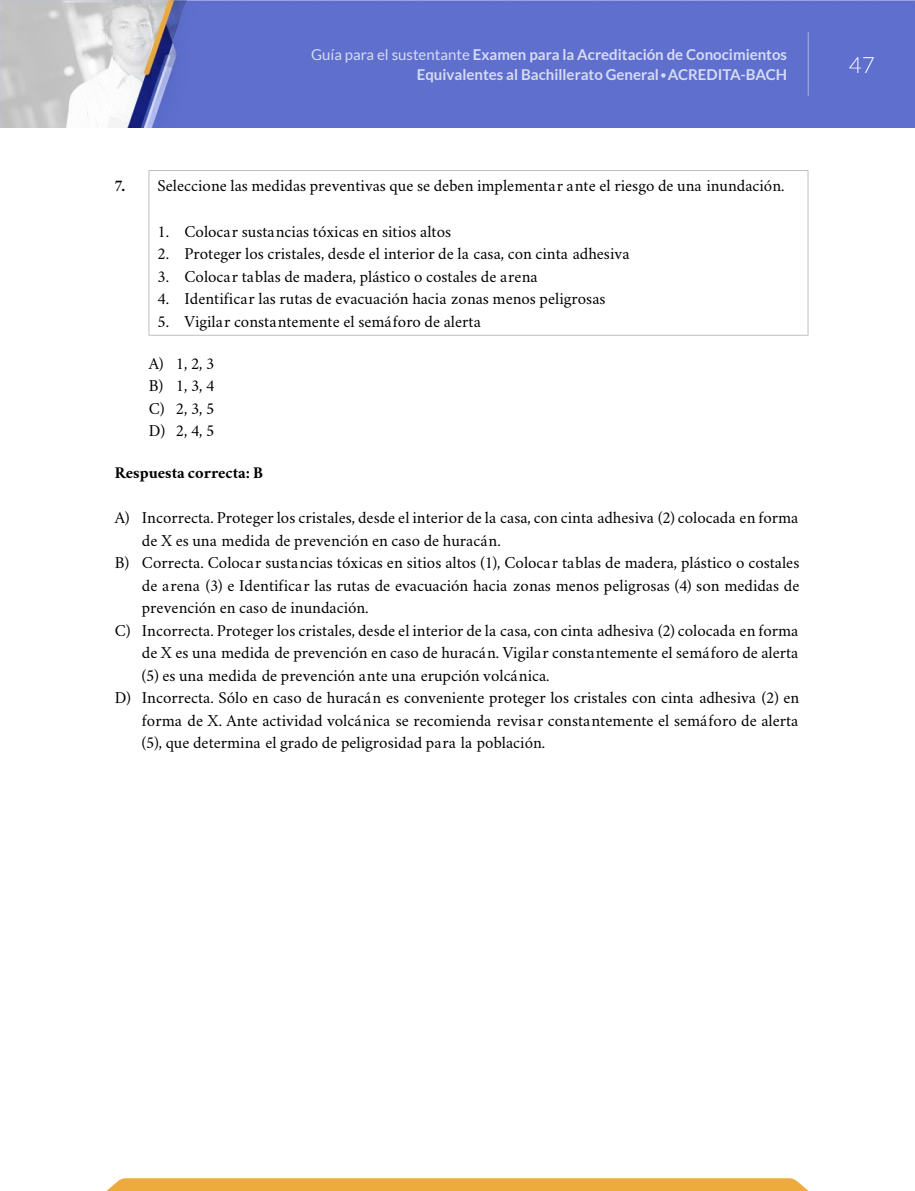
<style>
.page{position:relative;width:915px;height:1191px;background:#fff}
.page>*{position:absolute;margin:0;border:0;box-sizing:border-box;transform-origin:0 0}
.t1{font:300 22.5px "Lato";color:#fff}
.t2{font:16.5px/22.5px "Crimson";color:#000;text-align:justify}
.t3{font:700 16.5px "Crimson";color:#000}
.t4{font:700 15px/19.5px "Lato";color:#fff;text-align:right}
.s1{font-weight:400}
.s2{font-weight:300}
.s3{font-weight:700}
</style>
<div class="page">
<svg style="left:106px;top:1178px;width:702px;height:13px;background:#edad44"></svg>
<img style="left:0;top:0;width:914px;height:128px">
<hr style="left:807px;top:32px;width:1px;height:63px;background:#fff">
<hr style="left:148px;top:170px;width:660px;height:1px;background:#bfbfbf">
<hr style="left:148px;top:171px;width:1px;height:164px;background:#bfbfbf">
<hr style="left:807px;top:171px;width:1px;height:164px;background:#bfbfbf">
<hr style="left:148px;top:335px;width:660px;height:1px;background:#bfbfbf">
<p class="t4" style="left:311px;top:45px;width:477px"><span class="s1">Guía para el sustentante</span> Examen para la Acreditación de Conocimientos<br>Equivalentes al Bachillerato General<span class="s2">•</span>ACREDITA-BACH</p>
<h1 class="t1" style="left:848px;top:53px;width:28px">47</h1>
<p class="t2" style="left:115px;top:173px;width:671px"><span class="s3">7.</span> Seleccione las medidas preventivas que se deben implementar ante el riesgo de una inundación.</p>
<p class="t2" style="left:157px;top:219px;width:295px">1. Colocar sustancias tóxicas en sitios altos</p>
<p class="t2" style="left:157px;top:241px;width:473px">2. Proteger los cristales, desde el interior de la casa, con cinta adhesiva</p>
<p class="t2" style="left:157px;top:264px;width:381px">3. Colocar tablas de madera, plástico o costales de arena</p>
<p class="t2" style="left:157px;top:286px;width:449px">4. Identificar las rutas de evacuación hacia zonas menos peligrosas</p>
<p class="t2" style="left:157px;top:309px;width:325px">5. Vigilar constantemente el semáforo de alerta</p>
<p class="t2" style="left:149px;top:351px;width:67px">A) 1, 2, 3<br>B) 1, 3, 4<br>C) 2, 3, 5<br>D) 2, 4, 5</p>
<p class="t3" style="left:115px;top:460px;width:150px">Respuesta correcta: B</p>
<p class="t2" style="left:115px;top:505px;width:684px">A) Incorrecta. Proteger los cristales, desde el interior de la casa, con cinta adhesiva (2) colocada en forma</p>
<p class="t2" style="left:142px;top:528px;width:360px">de X es una medida de prevención en caso de huracán.</p>
<p class="t2" style="left:115px;top:550px;width:686px">B) Correcta. Colocar sustancias tóxicas en sitios altos (1), Colocar tablas de madera, plástico o costales</p>
<p class="t2" style="left:142px;top:573px;width:659px">de arena (3) e Identificar las rutas de evacuación hacia zonas menos peligrosas (4) son medidas de</p>
<p class="t2" style="left:142px;top:595px;width:228px">prevención en caso de inundación.</p>
<p class="t2" style="left:115px;top:618px;width:684px">C) Incorrecta. Proteger los cristales, desde el interior de la casa, con cinta adhesiva (2) colocada en forma</p>
<p class="t2" style="left:142px;top:640px;width:657px">de X es una medida de prevención en caso de huracán. Vigilar constantemente el semáforo de alerta</p>
<p class="t2" style="left:142px;top:663px;width:409px">(5) es una medida de prevención ante una erupción volcánica.</p>
<p class="t2" style="left:115px;top:685px;width:685px">D) Incorrecta. Sólo en caso de huracán es conveniente proteger los cristales con cinta adhesiva (2) en</p>
<p class="t2" style="left:142px;top:708px;width:657px">forma de X. Ante actividad volcánica se recomienda revisar constantemente el semáforo de alerta</p>
<p class="t2" style="left:142px;top:730px;width:405px">(5), que determina el grado de peligrosidad para la población.</p>
</div>
